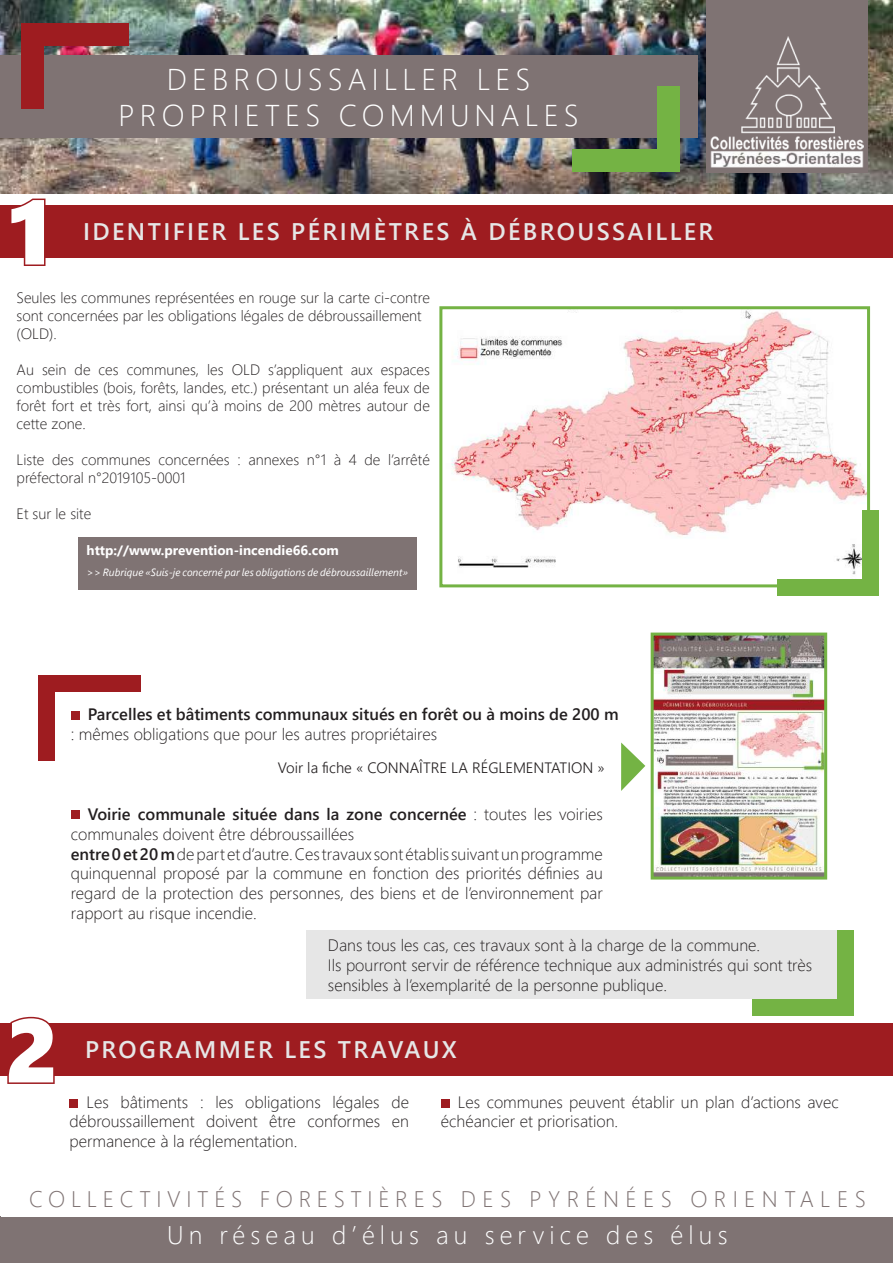
<style>
.page{position:relative;width:893px;height:1263px;background:#fff}
.page>*{position:absolute;margin:0;border:0;box-sizing:border-box;transform-origin:0 0}
.t1{font:90px "Segoe UI Black";color:#fff}
.t2{font:300 30px/36px "Segoe UI";letter-spacing:.17em;color:#fff;text-align:center}
.t3{font:300 25.5px "Segoe UI";letter-spacing:.2em;color:#fff}
.t4{font:600 24px "Segoe UI";letter-spacing:.1em;color:#e6e6e6}
.t5{font:300 22.5px "Segoe UI";letter-spacing:.25em;color:#7f7373}
.t6{font:300 16.5px/19.8px "Segoe UI";color:#231f20}
.t7{font:600 16.5px "Segoe UI";color:#231f20}
.t8{font:300 15px/18px "Segoe UI";color:#231f20}
.t9{font:300 15px "Segoe UI";color:#231f20}
.t10{font:700 13.5px "Segoe UI";color:#fff}
.t11{font:italic 10.5px "Segoe UI";color:#fff}
.s1{font-weight:600}
</style>
<div class="page">
<div style="left:71px;top:712px;width:8px;height:8px;background:#9e1c20"></div>
<img style="left:655px;top:636px;width:168px;height:239px">
<div style="left:651px;top:632px;width:176px;height:247px;border:3px solid #74b344"></div>
<div style="left:39px;top:675px;width:16px;height:85px;background:#9e1c20"></div>
<div style="left:55px;top:675px;width:85px;height:16px;background:#9e1c20"></div>
<div style="left:0;top:205px;width:893px;height:53px;background:#9e1c20"></div>
<div style="left:71px;top:811px;width:8px;height:8px;background:#9e1c20"></div>
<div style="left:307px;top:930px;width:531px;height:69px;background:#e6e6e6"></div>
<div style="left:838px;top:930px;width:16px;height:85px;background:#74b344"></div>
<div style="left:753px;top:999px;width:85px;height:16px;background:#74b344"></div>
<div style="left:0;top:1023px;width:893px;height:53px;background:#9e1c20"></div>
<div style="left:70px;top:1099px;width:8px;height:8px;background:#9e1c20"></div>
<div style="left:441px;top:1099px;width:8px;height:8px;background:#9e1c20"></div>
<svg style="left:621px;top:742px;width:24px;height:49px"></svg>
<svg style="left:21px;top:198px;width:25px;height:68px"></svg>
<svg style="left:7px;top:1016px;width:48px;height:68px"></svg>
<img style="left:0;top:0;width:893px;height:193px">
<div style="left:0;top:55px;width:697px;height:83px;background:#7f7373"></div>
<div style="left:21px;top:23px;width:22px;height:86px;background:#9e1c20"></div>
<div style="left:43px;top:23px;width:85px;height:23px;background:#9e1c20"></div>
<div style="left:658px;top:86px;width:22px;height:85px;background:#74b344"></div>
<div style="left:573px;top:149px;width:85px;height:22px;background:#74b344"></div>
<div style="left:706px;top:0;width:162px;height:172px;background:#7f7373"></div>
<img style="left:711px;top:36px;width:152px;height:132px">
<div style="left:0;top:1216px;width:893px;height:38px;background:#7f7373"></div>
<div style="left:0;top:1252px;width:893px;height:11px;background:#7f7373"></div>
<div style="left:784px;top:302px;width:90px;height:125px;background:linear-gradient(to right,#fff,#fefffe)"></div>
<img style="left:451px;top:310px;width:415px;height:265px">
<div style="left:439px;top:306px;width:431px;height:281px;border:3px solid #74b344"></div>
<div style="left:862px;top:510px;width:16px;height:85px;background:#74b344"></div>
<div style="left:777px;top:579px;width:93px;height:16px;background:#74b344"></div>
<div style="left:78px;top:537px;width:339px;height:53px;background:#7f7373"></div>
<h1 class="t1" style="left:8px;top:167px;width:45px">1</h1>
<h2 class="t2" style="left:119px;top:58px;width:462px">DEBROUSSAILLER LES<br>PROPRIETES COMMUNALES</h2>
<h3 class="t4" style="left:83px;top:209px;width:632px">IDENTIFIER LES PÉRIMÈTRES À DÉBROUSSAILLER</h3>
<p class="t8" style="left:17px;top:287px;width:415px">Seules les communes représentées en rouge sur la carte ci-contre sont concernées par les obligations légales de débroussaillement (OLD).</p>
<p class="t8" style="left:17px;top:359px;width:415px;text-align:justify">Au sein de ces communes, les OLD s’appliquent aux espaces combustibles (bois, forêts, landes, etc.) présentant un aléa feux de forêt fort et très fort, ainsi qu’à moins de 200 mètres autour de cette zone.</p>
<p class="t8" style="left:17px;top:449px;width:415px">Liste des communes concernées : annexes n°1 à 4 de l’arrêté préfectoral n°2019105-0001</p>
<p class="t8" style="left:17px;top:503px;width:76px">Et sur le site</p>
<p class="t10" style="left:87px;top:538px;width:254px">http://www.prevention-incendie66.com</p>
<p class="t11" style="left:87px;top:563px;width:323px">&gt;&gt; Rubrique «Suis-je concerné par les obligations de débroussaillement»</p>
<p class="t7" style="left:88px;top:699px;width:532px">Parcelles et bâtiments communaux situés en forêt ou à moins de 200 m</p>
<p class="t6" style="left:71px;top:723px;width:368px">: mêmes obligations que pour les autres propriétaires</p>
<h1 class="t1" style="left:5px;top:985px;width:55px">2</h1>
<p class="t9" style="left:278px;top:753px;width:328px">Voir la fiche « CONNAÎTRE LA RÉGLEMENTATION »</p>
<p class="t6" style="left:71px;top:803px;width:533px;text-indent:17px"><span class="s1">Voirie communale située dans la zone concernée</span> : toutes les voiries communales doivent être débroussaillées<br><span class="s1">entre 0 et 20 m</span> de part et d’autre. Ces travaux sont établis suivant un programme quinquennal proposé par la commune en fonction des priorités définies au regard de la protection des personnes, des biens et de l’environnement par rapport au risque incendie.</p>
<p class="t6" style="left:328px;top:933px;width:486px">Dans tous les cas, ces travaux sont à la charge de la commune.<br>Ils pourront servir de référence technique aux administrés qui sont très sensibles à l’exemplarité de la personne publique.</p>
<h3 class="t4" style="left:85px;top:1027px;width:373px">PROGRAMMER LES TRAVAUX</h3>
<p class="t6" style="left:70px;top:1090px;width:341px;text-align:justify;text-indent:17px">Les bâtiments : les obligations légales de débroussaillement doivent être conformes en permanence à la réglementation.</p>
<p class="t6" style="left:441px;top:1090px;width:399px;text-indent:17px">Les communes peuvent établir un plan d’actions avec échéancier et priorisation.</p>
<h3 class="t5" style="left:29px;top:1178px;width:838px">COLLECTIVITÉS FORESTIÈRES DES PYRÉNÉES ORIENTALES</h3>
<h3 class="t3" style="left:167px;top:1211px;width:562px">Un réseau d’élus au service des élus</h3>
</div>
